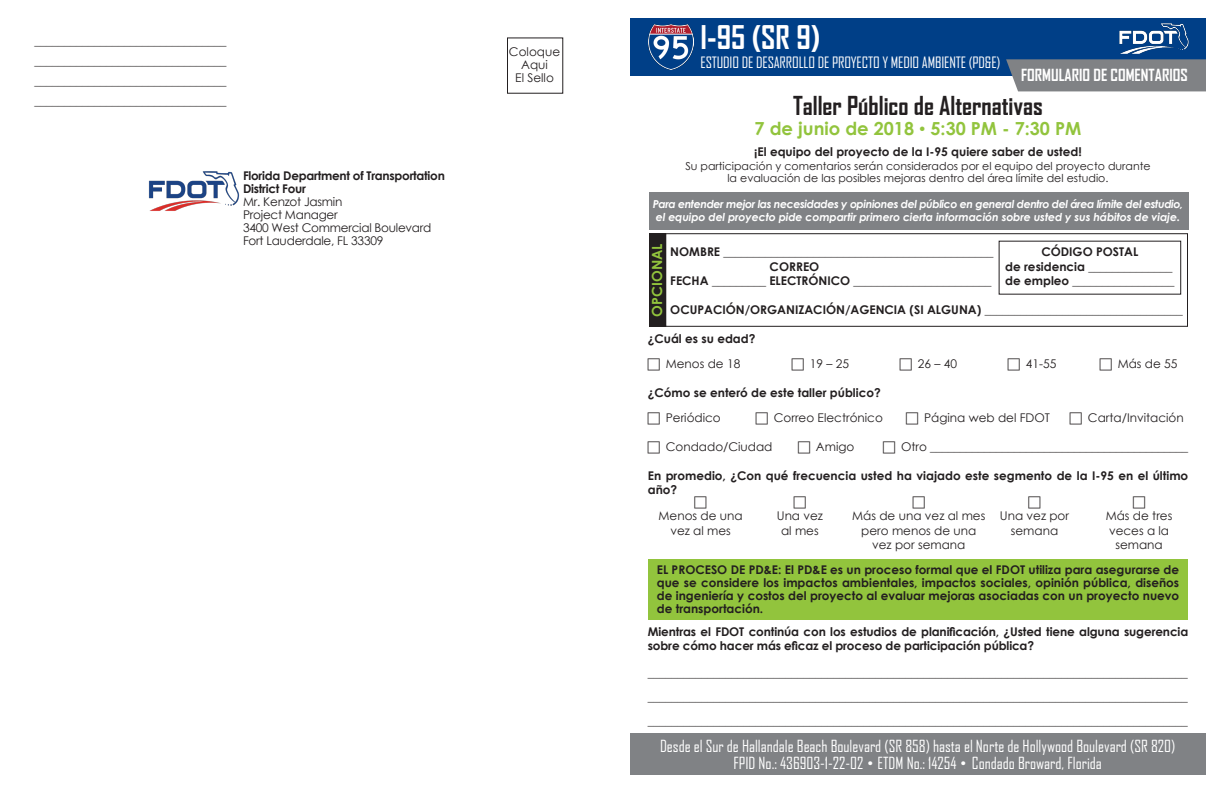
<style>
.page{position:relative;width:1224px;height:792px;background:#fff}
.page>*{position:absolute;margin:0;border:0;box-sizing:border-box;transform-origin:0 0}
.t1{font:700 31.2px "Agency FB";color:#fff}
.t2{font:700 25px "Agency FB";color:#231f20}
.t3{font:700 18px "Century Gothic";color:#92c43d}
.t4{font:16px "Agency FB";color:#fff}
.t5{font:700 16px "Agency FB";color:#fff}
.t6{font:15px "Agency FB";letter-spacing:-.01em;color:#fff}
.t7{font:700 14px "Century Gothic";color:#92c43d}
.t8{font:700 12px/13px "Century Gothic";color:#231f20}
.t9{font:12px/14.4px "Century Gothic";color:#231f20;text-align:center}
.t10{font:12px "Century Gothic";letter-spacing:-.02em;color:#231f20}
.t11{font:700 12px "Century Gothic";letter-spacing:-.02em;color:#231f20}
.t12{font:italic 700 11px/13.2px "Century Gothic";letter-spacing:-.035em;color:#fff}
.t13{font:11px "Century Gothic";color:#231f20}
.s1{font-family:"Gill Sans";font-weight:400}
.s2{font-family:"Century Gothic";font-weight:700;font-size:13px}
</style>
<div class="page">
<div style="left:630px;top:18px;width:576px;height:58px;background:#003f87"></div>
<img style="left:1119px;top:23px;width:70px;height:31px">
<img style="left:648px;top:25px;width:45px;height:45px">
<div style="left:649px;top:192px;width:540px;height:38px;background:#808285"></div>
<div style="left:648px;top:559px;width:540px;height:61px;background:#92c43d"></div>
<div style="left:1006px;top:59px;width:200px;height:32px;background:#808285"></div>
<div style="left:630px;top:733px;width:576px;height:41px;background:#808285"></div>
<svg style="left:1181px;top:251px;width:1px;height:38px"></svg>
<img style="left:148px;top:171px;width:92px;height:40px">
<div style="left:665px;top:233px;width:523px;height:94px;border:1px solid #231f20"></div>
<div style="left:649px;top:233px;width:16px;height:94px;background:#231f20"></div>
<p class="t9" style="left:35px;top:33px;width:193px">________________________________</p>
<p class="t9" style="left:35px;top:53px;width:193px">________________________________</p>
<p class="t9" style="left:35px;top:73px;width:193px">________________________________</p>
<p class="t9" style="left:35px;top:93px;width:193px">________________________________</p>
<p class="t11" style="left:243px;top:167px;width:203px">Florida Department of Transportation</p>
<p class="t11" style="left:243px;top:180px;width:64px">District Four</p>
<p class="t10" style="left:243px;top:193px;width:101px">Mr. Kenzot Jasmin</p>
<p class="t10" style="left:243px;top:206px;width:96px">Project Manager</p>
<p class="t10" style="left:243px;top:219px;width:190px">3400 West Commercial Boulevard</p>
<p class="t10" style="left:243px;top:232px;width:142px">Fort Lauderdale, FL 33309</p>
<p class="t9" style="left:509px;top:44px;width:53px">Coloque</p>
<p class="t9" style="left:521px;top:57px;width:28px">Aqui</p>
<p class="t9" style="left:515px;top:70px;width:40px">El Sello</p>
<p class="t1" style="left:700px;top:18px;width:121px">I-95 (SR 9)</p>
<p class="t6" style="left:700px;top:53px;width:301px">ESTUDIO DE DESARROLLO DE PROYECTO Y MEDIO AMBIENTE (PD&amp;E)</p>
<p class="t2" style="left:793px;top:90px;width:251px">Taller Público de Alternativas</p>
<p class="t3" style="left:755px;top:115px;width:328px">7 de junio de 2018 <span class="s1">•</span> 5:30 PM - 7:30 PM</p>
<p class="t8" style="left:754px;top:144px;width:329px">¡El equipo del proyecto de la I-95 quiere saber de usted!</p>
<p class="t13" style="left:685px;top:158px;width:467px">Su participación y comentarios serán considerados por el equipo del proyecto durante</p>
<p class="t13" style="left:727px;top:170px;width:383px">la evaluación de las posibles mejoras dentro del área límite del estudio.</p>
<p class="t12" style="left:653px;top:197px;width:532px">Para entender mejor las necesidades y opiniones del público en general dentro del área límite del estudio, el equipo del proyecto pide compartir primero cierta información sobre usted y sus hábitos de viaje.</p>
<p class="t8" style="left:670px;top:245px;width:325px">NOMBRE _____________________________________________</p>
<p class="t8" style="left:670px;top:274px;width:323px">FECHA _________ ELECTRÓNICO _______________________</p>
<p class="t8" style="left:670px;top:302px;width:514px">OCUPACIÓN/ORGANIZACIÓN/AGENCIA (SI ALGUNA) _________________________________</p>
<p class="t8" style="left:648px;top:331px;width:109px">¿Cuál es su edad?</p>
<p class="t9" style="left:666px;top:356px;width:76px">Menos de 18</p>
<p class="t9" style="left:810px;top:356px;width:41px">19 – 25</p>
<p class="t9" style="left:918px;top:356px;width:41px">26 – 40</p>
<p class="t9" style="left:1026px;top:356px;width:32px">41-55</p>
<p class="t9" style="left:1118px;top:356px;width:61px">Más de 55</p>
<p class="t8" style="left:648px;top:385px;width:235px">¿Cómo se enteró de este taller público?</p>
<p class="t9" style="left:666px;top:411px;width:57px">Periódico</p>
<p class="t9" style="left:774px;top:411px;width:111px">Correo Electrónico</p>
<p class="t9" style="left:924px;top:411px;width:127px">Página web del FDOT</p>
<p class="t9" style="left:1088px;top:411px;width:97px">Carta/Invitación</p>
<p class="t9" style="left:666px;top:439px;width:108px">Condado/Ciudad</p>
<p class="t9" style="left:816px;top:439px;width:40px">Amigo</p>
<p class="t9" style="left:901px;top:439px;width:289px">Otro ___________________________________________</p>
<p class="t8" style="left:648px;top:468px;width:542px;line-height:14.4px">En promedio, ¿Con qué frecuencia usted ha viajado este segmento de la I-95 en el último año?</p>
<p class="t5" style="left:1021px;top:65px;width:168px">FORMULARIO DE COMENTARIOS</p>
<p class="t7" style="left:647px;top:317px;width:75px;rotate:-90deg">OPCIONAL</p>
<p class="t8" style="left:1041px;top:245px;width:98px">CÓDIGO POSTAL</p>
<p class="t8" style="left:1005px;top:259px;width:169px">de residencia ______________</p>
<p class="t8" style="left:1005px;top:274px;width:171px">de empleo _________________</p>
<p class="t8" style="left:770px;top:259px;width:51px">CORREO</p>
<p class="t9" style="left:659px;top:509px;width:86px">Menos de una vez al mes</p>
<p class="t9" style="left:777px;top:509px;width:48px">Una vez</p>
<p class="t9" style="left:781px;top:523px;width:39px">al mes</p>
<p class="t9" style="left:852px;top:509px;width:135px">Más de una vez al mes pero menos de una</p>
<p class="t9" style="left:872px;top:538px;width:95px">vez por semana</p>
<p class="t9" style="left:1000px;top:509px;width:71px">Una vez por semana</p>
<p class="t9" style="left:1106px;top:509px;width:68px;text-align:left">Más de tres veces a la</p>
<p class="t9" style="left:1115px;top:538px;width:49px">semana</p>
<p class="t8" style="left:657px;top:563px;width:524px;text-align:justify">EL PROCESO DE PD&amp;E: El PD&amp;E es un proceso formal que el FDOT utiliza para asegurarse de que se considere los impactos ambientales, impactos sociales, opinión pública, diseños de ingeniería y costos del proyecto al evaluar mejoras asociadas con un proyecto nuevo de transportación.</p>
<p class="t8" style="left:648px;top:624px;width:542px;line-height:14.4px">Mientras el FDOT continúa con los estudios de planificación, ¿Usted tiene alguna sugerencia sobre cómo hacer más eficaz el proceso de participación pública?</p>
<p class="t9" style="left:648px;top:665px;width:541px">__________________________________________________________________________________________</p>
<p class="t9" style="left:648px;top:689px;width:541px">__________________________________________________________________________________________</p>
<p class="t9" style="left:648px;top:713px;width:541px">__________________________________________________________________________________________</p>
<p class="t4" style="left:660px;top:736px;width:517px">Desde el Sur de Hallandale Beach Boulevard (SR 858) hasta el Norte de Hollywood Boulevard (SR 820)</p>
<p class="t4" style="left:733px;top:753px;width:370px">FPID No.: 436903-1-22-02 <span class="s2">•</span> ETDM No.: 14254 <span class="s2">•</span> Condado Broward, Florida</p>
</div>
